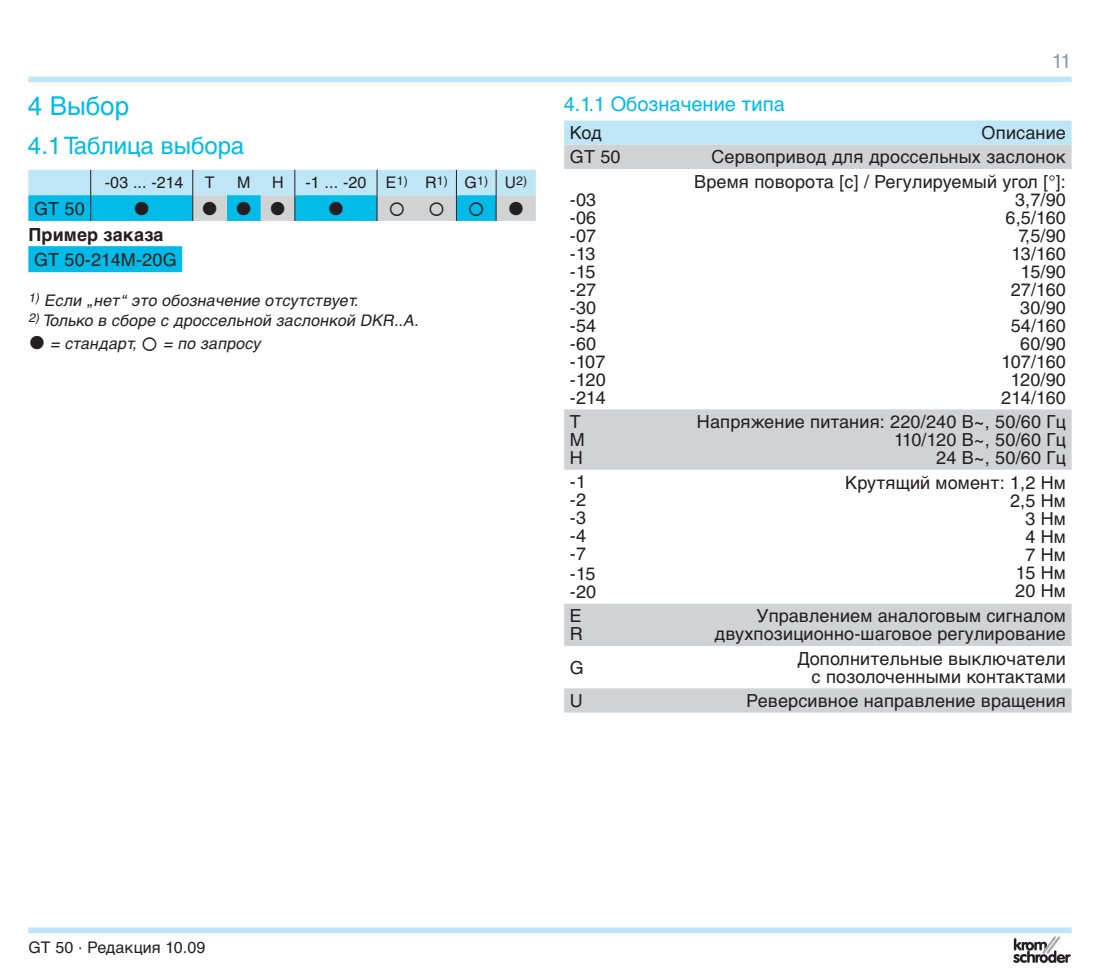
<style>
.page{position:relative;width:1100px;height:970px;background:#fff}
.page>*{position:absolute;margin:0;border:0;box-sizing:border-box;transform-origin:0 0}
.t1{font:26px "Helvetica Cyr Upright";color:#00bbe7}
.t2{font:24px "Helvetica Cyr Upright";color:#00bbe7}
.t3{font:23px "Wingdings";color:#231f20}
.t4{font:20px "Helvetica Cyr Upright";color:#00bbe7}
.t5{font:20px "Helvetica Cyr Upright";color:#909da7}
.t6{font:18px/18px "Helvetica Cyr Upright";letter-spacing:.01em;color:#231f20;text-align:right}
.t7{font:700 18px "Helvetica Cyr";letter-spacing:.01em;color:#231f20}
.t8{font:italic 16px "Helvetica Cyr Upright";color:#231f20}
.t9{font:16px "Helvetica Cyr Upright";letter-spacing:.01em;color:#231f20}
</style>
<div class="page">
<div style="left:28px;top:77px;width:1043px;height:5px;background:#bee6f6"></div>
<div style="left:28px;top:927px;width:1043px;height:6px;background:#bee6f6"></div>
<div style="left:28px;top:246px;width:154px;height:26px;background:#00bbe7"></div>
<svg style="left:28px;top:170px;width:508px;height:51px;background:#83d1e7"></svg>
<svg style="left:564px;top:120px;width:507px;height:25px;background:#bfe6f5"></svg>
<svg style="left:564px;top:145px;width:507px;height:567px"></svg>
<svg style="left:1013px;top:936px;width:58px;height:26px"></svg>
<h1 class="t1" style="left:28px;top:96px;width:103px">4 Выбор</h1>
<h2 class="t2" style="left:28px;top:137px;width:218px">4.1 Таблица выбора</h2>
<p class="t9" style="left:105px;top:176px;width:80px">-03 ... -214</p>
<p class="t9" style="left:205px;top:176px;width:11px">T</p>
<p class="t9" style="left:237px;top:176px;width:15px">M</p>
<p class="t9" style="left:272px;top:176px;width:13px">H</p>
<p class="t9" style="left:305px;top:176px;width:223px">-1 ... -20 E<sup>1)</sup> R<sup>1)</sup> G<sup>1)</sup> U<sup>2)</sup></p>
<p class="t6" style="left:34px;top:201px;width:52px">GT 50</p>
<p class="t3" style="left:133px;top:196px;width:155px">● ●●●</p>
<p class="t3" style="left:327px;top:196px;width:199px">● ○○○●</p>
<p class="t7" style="left:28px;top:228px;width:137px">Пример заказа</p>
<p class="t6" style="left:34px;top:252px;width:144px">GT 50-214M-20G</p>
<p class="t8" style="left:28px;top:294px;width:334px"><sup>1)</sup> Если „нет“ это обозначение отсутствует.</p>
<p class="t8" style="left:28px;top:314px;width:394px"><sup>2)</sup> Только в сборе с дроссельной заслонкой DKR..A.</p>
<p class="t8" style="left:28px;top:338px;width:236px">● = стандарт, ○ = по запросу</p>
<p class="t5" style="left:1052px;top:53px;width:21px">11</p>
<p class="t4" style="left:564px;top:96px;width:223px">4.1.1 Обозначение типа</p>
<p class="t6" style="left:570px;top:125px;width:34px">Код</p>
<p class="t6" style="left:982px;top:125px;width:86px">Описание</p>
<p class="t6" style="left:570px;top:150px;width:52px">GT 50</p>
<p class="t6" style="left:711px;top:150px;width:356px">Сервопривод для дроссельных заслонок</p>
<p class="t6" style="left:570px;top:192px;width:37px;text-align:left">-03 -06 -07 -13 -15 -27 -30 -54 -60 -107 -120 -214</p>
<p class="t6" style="left:694px;top:174px;width:373px">Время поворота [с] / Регулируемый угол [°]:<br>3,7/90<br>6,5/160<br>7,5/90<br>13/160<br>15/90<br>27/160<br>30/90<br>54/160<br>60/90<br>107/160<br>120/90<br>214/160</p>
<p class="t6" style="left:570px;top:414px;width:16px;text-align:left">T<br>M<br>H</p>
<p class="t6" style="left:697px;top:414px;width:371px">Напряжение питания: 220/240 В~, 50/60 Гц<br>110/120 В~, 50/60 Гц<br>24 В~, 50/60 Гц</p>
<p class="t6" style="left:570px;top:474px;width:18px;text-align:justify">-1 -2 -3 -4 -7</p>
<p class="t6" style="left:570px;top:566px;width:28px;text-align:left">-15 -20</p>
<p class="t6" style="left:845px;top:475px;width:222px">Крутящий момент: 1,2 Нм<br>2,5 Нм<br>3 Нм<br>4 Нм<br>7 Нм<br>15 Нм<br>20 Нм</p>
<p class="t6" style="left:570px;top:608px;width:14px;text-align:left">E<br>R</p>
<p class="t6" style="left:714px;top:608px;width:353px">Управлением аналоговым сигналом двухпозиционно-шаговое регулирование</p>
<p class="t6" style="left:570px;top:660px;width:16px">G</p>
<p class="t6" style="left:797px;top:651px;width:270px">Дополнительные выключатели с позолоченными контактами</p>
<p class="t6" style="left:570px;top:693px;width:14px">U</p>
<p class="t6" style="left:746px;top:693px;width:321px">Реверсивное направление вращения</p>
<p class="t9" style="left:28px;top:941px;width:178px">GT 50 · Редакция 10.09</p>
</div>
